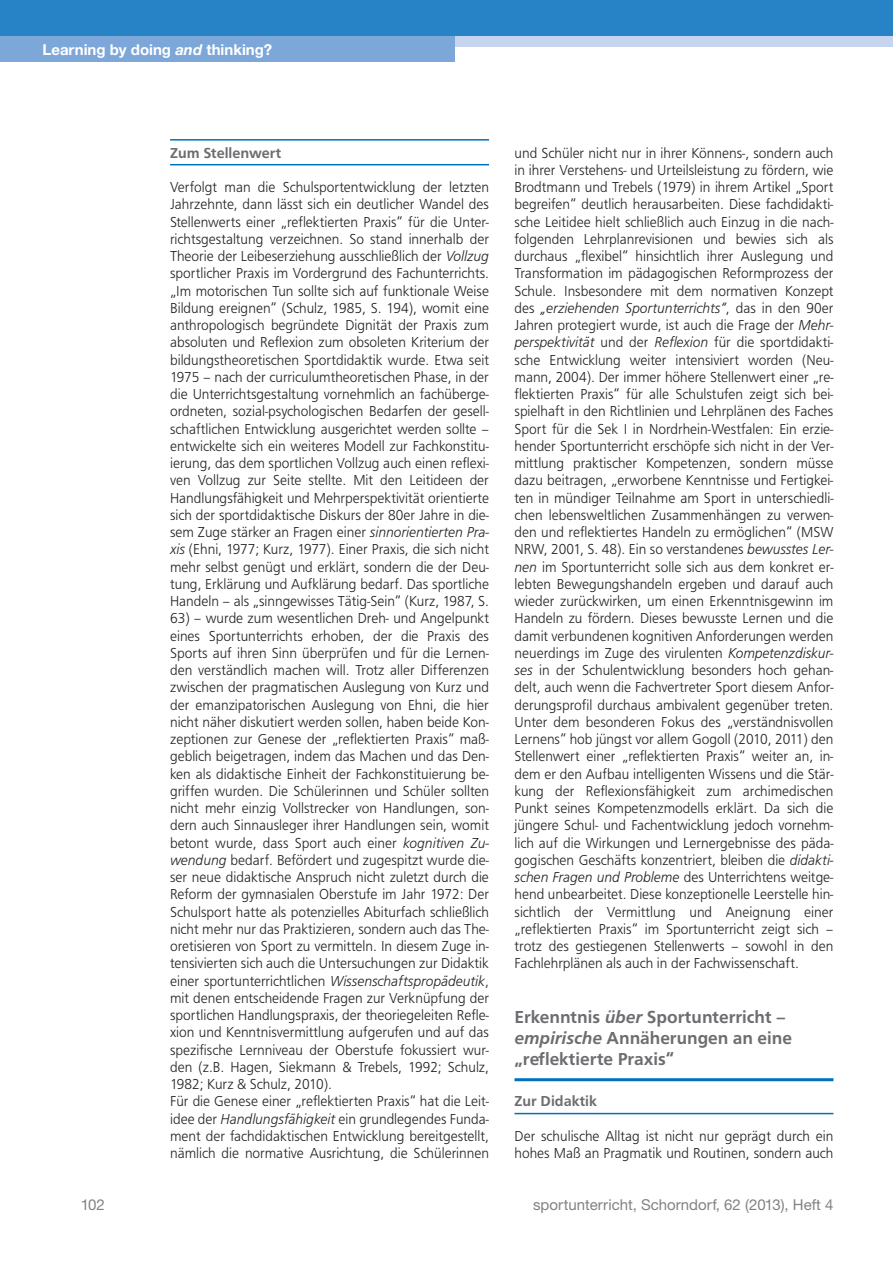
<style>
.page{position:relative;width:893px;height:1263px;background:#fff}
.page>*{position:absolute;margin:0;border:0;box-sizing:border-box;transform-origin:0 0}
.t1{font:500 18px/21px "Frutus T";color:#6c6d70}
.t2{font:300 15px/17.2px "Frutus T";color:#231f20;text-align:justify;scale:.95 1}
.t3{font:15px "Helvetica Neue CE";color:#808285}
.t4{font:700 15px "Helvetica Neue CE";color:#fff}
.t5{font:500 15px "Frutus T";color:#6c6d70}
.s1{font-family:"Helvetica Neue";font-style:italic}
.s2{font-style:italic}
</style>
<div class="page">
<div style="left:0;top:0;width:893px;height:47px;background:#c6d5ed"></div>
<div style="left:0;top:0;width:455px;height:62px;background:#7ca7d8"></div>
<div style="left:0;top:0;width:893px;height:36px;background:#2783c5"></div>
<hr style="left:170px;top:139px;width:319px;height:2px;background:#0072bc">
<hr style="left:170px;top:164px;width:319px;height:1px;background:#0072bc">
<hr style="left:514px;top:1078px;width:319px;height:3px;background:#0072bc">
<hr style="left:514px;top:1113px;width:319px;height:1px;background:#0072bc">
<p class="t4" style="left:43px;top:41px;width:231px">Learning by doing <span class="s1">and</span> thinking?</p>
<p class="t5" style="left:170px;top:144px;width:113px">Zum Stellenwert</p>
<p class="t2" style="left:170px;top:178px;width:337px">Verfolgt man die Schulsportentwicklung der letzten Jahrzehnte, dann lässt sich ein deutlicher Wandel des Stellenwerts einer „reflektierten Praxis“ für die Unter&shy;richtsgestaltung verzeichnen. So stand innerhalb der Theorie der Leibeserziehung ausschließlich der <span class="s2">Vollzug </span>sportlicher Praxis im Vordergrund des Fachunterrichts. „Im motorischen Tun sollte sich auf funktionale Weise Bildung ereignen“ (Schulz, 1985, S. 194), womit eine anthropologisch begründete Dignität der Praxis zum absoluten und Reflexion zum obsoleten Kriterium der bildungstheoretischen Sportdidaktik wurde. Etwa seit 1975 – nach der curriculumtheoretischen Phase, in der die Unterrichtsgestaltung vornehmlich an fachüberge&shy;ordneten, sozial-psychologischen Bedarfen der gesell&shy;schaftlichen Entwicklung ausgerichtet werden sollte – entwickelte sich ein weiteres Modell zur Fachkonstitu&shy;ierung, das dem sportlichen Vollzug auch einen reflexi&shy;ven Vollzug zur Seite stellte. Mit den Leitideen der Handlungsfähigkeit und Mehrperspektivität orientierte sich der sportdidaktische Diskurs der 80er Jahre in die&shy;sem Zuge stärker an Fragen einer <span class="s2">sinnorientierten Pra&shy;xis</span> (Ehni, 1977; Kurz, 1977). Einer Praxis, die sich nicht mehr selbst genügt und erklärt, sondern die der Deu&shy;tung, Erklärung und Aufklärung bedarf. Das sportliche Handeln – als „sinngewisses Tätig-Sein“ (Kurz, 1987, S.</p>
<p class="t2" style="left:170px;top:609px;width:337px;text-align:left">63) – wurde zum wesentlichen Dreh- und Angelpunkt eines Sportunterrichts erhoben, der die Praxis des Sports auf ihren Sinn überprüfen und für die Lernen&shy;den verständlich machen will. Trotz aller Differenzen zwischen der pragmatischen Auslegung von Kurz und der emanzipatorischen Auslegung von Ehni, die hier nicht näher diskutiert werden sollen, haben beide Kon&shy;zeptionen zur Genese der „reflektierten Praxis“ maß&shy;geblich beigetragen, indem das Machen und das Den&shy;ken als didaktische Einheit der Fachkonstituierung be&shy;griffen wurden. Die Schülerinnen und Schüler sollten nicht mehr einzig Vollstrecker von Handlungen, son&shy;dern auch Sinnausleger ihrer Handlungen sein, womit betont wurde, dass Sport auch einer <span class="s2">kognitiven Zu&shy;wendung</span> bedarf. Befördert und zugespitzt wurde die&shy;ser neue didaktische Anspruch nicht zuletzt durch die Reform der gymnasialen Oberstufe im Jahr 1972: Der Schulsport hatte als potenzielles Abiturfach schließlich nicht mehr nur das Praktizieren, sondern auch das The&shy;oretisieren von Sport zu vermitteln. In diesem Zuge in&shy;tensivierten sich auch die Untersuchungen zur Didaktik einer sportunterrichtlichen <span class="s2">Wissenschaftspropädeutik</span>, mit denen entscheidende Fragen zur Verknüpfung der sportlichen Handlungspraxis, der theoriegeleiten Refle&shy;xion und Kenntnisvermittlung aufgerufen und auf das spezifische Lernniveau der Oberstufe fokussiert wur&shy;den (z.B. Hagen, Siekmann &amp; Trebels, 1992; Schulz, 1982; Kurz &amp; Schulz, 2010).<br>Für die Genese einer „reflektierten Praxis“ hat die Leit&shy;idee der <span class="s2">Handlungsfähigkeit</span> ein grundlegendes Funda&shy;ment der fachdidaktischen Entwicklung bereitgestellt, nämlich die normative Ausrichtung, die Schülerinnen</p>
<p class="t2" style="left:514px;top:144px;width:337px">und Schüler nicht nur in ihrer Könnens-, sondern auch in ihrer Verstehens- und Urteilsleistung zu fördern, wie Brodtmann und Trebels (1979) in ihrem Artikel „Sport begreifen“ deutlich herausarbeiten. Diese fachdidakti&shy;sche Leitidee hielt schließlich auch Einzug in die nach&shy;folgenden Lehrplanrevisionen und bewies sich als durchaus „flexibel“ hinsichtlich ihrer Auslegung und Transformation im pädagogischen Reformprozess der Schule. Insbesondere mit dem normativen Konzept des <span class="s2">„erziehenden Sportunterrichts“</span>, das in den 90er Jahren protegiert wurde, ist auch die Frage der <span class="s2">Mehr&shy;perspektivität</span> und der <span class="s2">Reflexion</span> für die sportdidakti&shy;sche Entwicklung weiter intensiviert worden (Neu&shy;mann, 2004). Der immer höhere Stellenwert einer „re&shy;flektierten Praxis“ für alle Schulstufen zeigt sich bei&shy;spielhaft in den Richtlinien und Lehrplänen des Faches Sport für die Sek I in Nordrhein-Westfalen: Ein erzie&shy;hender Sportunterricht erschöpfe sich nicht in der Ver&shy;mittlung praktischer Kompetenzen, sondern müsse dazu beitragen, „erworbene Kenntnisse und Fertigkei&shy;ten in mündiger Teilnahme am Sport in unterschiedli&shy;chen lebensweltlichen Zusammenhängen zu verwen&shy;den und reflektiertes Handeln zu ermöglichen“ (MSW NRW, 2001, S. 48). Ein so verstandenes <span class="s2">bewusstes Ler&shy;nen</span> im Sportunterricht solle sich aus dem konkret er&shy;lebten Bewegungshandeln ergeben und darauf auch wieder zurückwirken, um einen Erkenntnisgewinn im Handeln zu fördern. Dieses bewusste Lernen und die damit verbundenen kognitiven Anforderungen werden neuerdings im Zuge des virulenten <span class="s2">Kompetenzdiskur&shy;ses</span> in der Schulentwicklung besonders hoch gehan&shy;delt, auch wenn die Fachvertreter Sport diesem Anfor&shy;derungsprofil durchaus ambivalent gegenüber treten.<br>Unter dem besonderen Fokus des „verständnisvollen Lernens“ hob jüngst vor allem Gogoll (2010, 2011) den Stellenwert einer „reflektierten Praxis“ weiter an, in&shy;dem er den Aufbau intelligenten Wissens und die Stär&shy;kung der Reflexionsfähigkeit zum archimedischen Punkt seines Kompetenzmodells erklärt. Da sich die jüngere Schul- und Fachentwicklung jedoch vornehm&shy;lich auf die Wirkungen und Lernergebnisse des päda&shy;gogischen Geschäfts konzentriert, bleiben die <span class="s2">didakti&shy;schen Fragen und Probleme</span> des Unterrichtens weitge&shy;hend unbearbeitet. Diese konzeptionelle Leerstelle hin&shy;sichtlich der Vermittlung und Aneignung einer „reflektierten Praxis“ im Sportunterricht zeigt sich – trotz des gestiegenen Stellenwerts – sowohl in den Fachlehrplänen als auch in der Fachwissenschaft.</p>
<p class="t1" style="left:514px;top:1007px;width:279px">Erkenntnis <span class="s2">über</span> Sportunterricht – <span class="s2">empirische</span> Annäherungen an eine „reflektierte Praxis“</p>
<p class="t5" style="left:514px;top:1093px;width:84px">Zur Didaktik</p>
<p class="t2" style="left:514px;top:1127px;width:337px">Der schulische Alltag ist nicht nur geprägt durch ein hohes Maß an Pragmatik und Routinen, sondern auch</p>
<p class="t3" style="left:81px;top:1195px;width:26px">102</p>
<p class="t3" style="left:533px;top:1195px;width:302px">sportunterricht, Schorndorf, 62 (2013), Heft 4</p>
</div>
